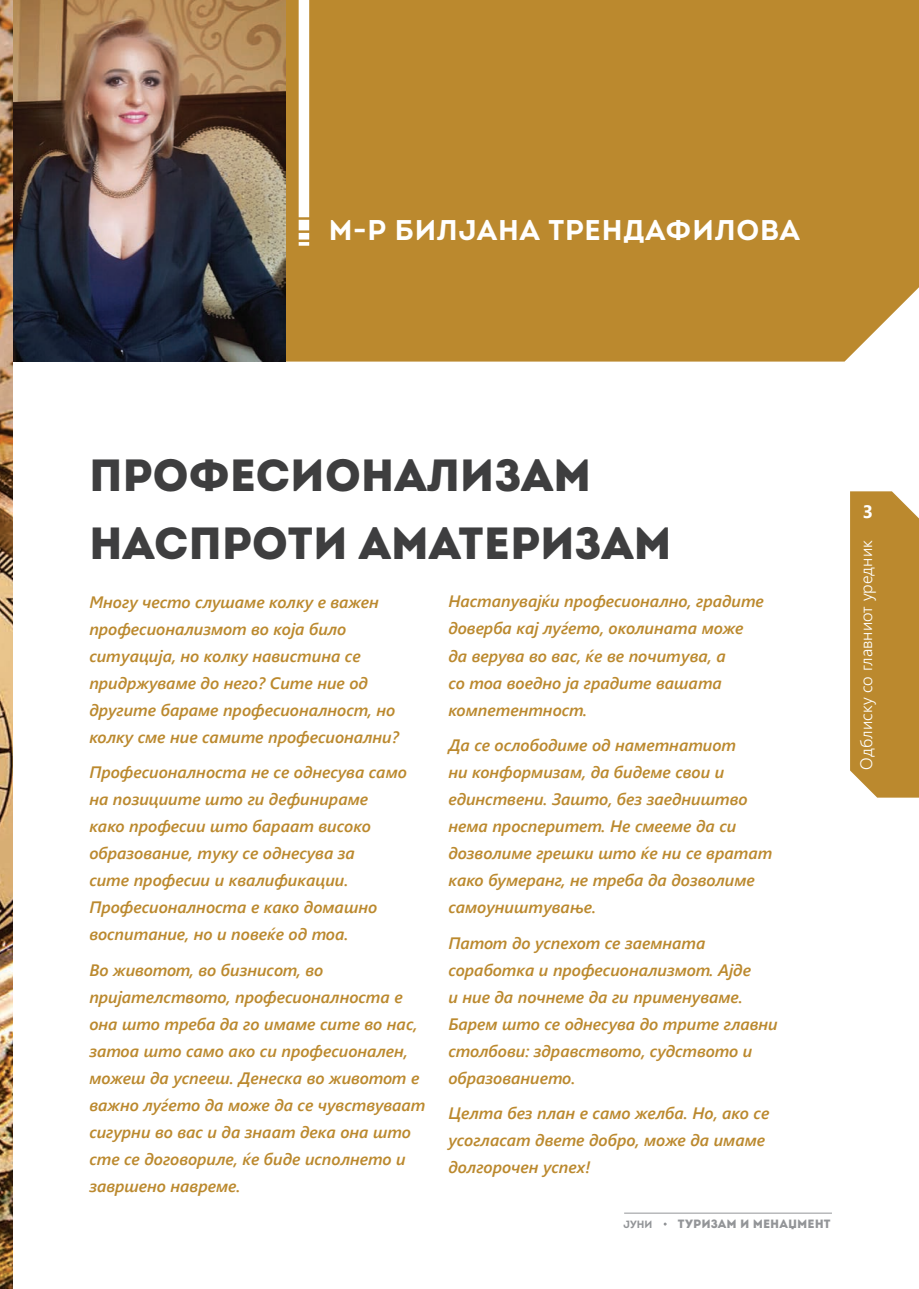
<style>
.page{position:relative;width:919px;height:1289px;background:#fff}
.page>*{position:absolute;margin:0;border:0;box-sizing:border-box;transform-origin:0 0}
.t1{font:45px/67.5px "Intro Black Caps";letter-spacing:.01em;color:#3e3e3f}
.t2{font:28.5px "Intro Bold Caps";letter-spacing:.03em;color:#fff}
.t3{font:700 18px "Segoe UI";color:#fff}
.t4{font:italic 600 16.5px/27px "Segoe UI";color:#bb892e}
.t5{font:300 16.5px "Segoe UI";letter-spacing:.005em;color:#fff}
.t6{font:12px "Intro";color:#939598}
.t7{font:10.5px "Intro Bold Caps";color:#939598}
</style>
<div class="page">
<div style="left:850px;top:491px;width:68px;height:306px;background:#bb892e"></div>
<hr style="left:624px;top:1212px;width:207px;height:1px;background:#939598">
<div style="left:286px;top:0;width:632px;height:361px;background:#bb892e"></div>
<img style="left:13px;top:0;width:273px;height:361px">
<svg style="left:298px;top:0;width:11px;height:246px"></svg>
<img style="left:0;top:0;width:13px;height:1288px">
<h2 class="t2" style="left:328px;top:212px;width:472px">М-Р БИЛЈАНА ТРЕНДАФИЛОВА</h2>
<h1 class="t1" style="left:89px;top:441px;width:583px">Професионализам наспроти аматеризам</h1>
<p class="t4" style="left:89px;top:585px;width:311px">Многу често слушаме колку е важен професионализмот во која било ситуација, но колку навистина се придржуваме до него? Сите ние од другите бараме професионалност, но колку сме ние самите професионални?</p>
<p class="t4" style="left:89px;top:756px;width:319px">Професионалноста не се однесува само на позициите што ги дефинираме како професии што бараат високо образование, туку се однесува за<br>сите професии и квалификации.<br>Професионалноста е како домашно воспитание, но и повеќе од тоа.</p>
<p class="t4" style="left:89px;top:953px;width:338px">Во животот, во бизнисот, во пријателството, професионалноста е она што треба да го имаме сите во нас, затоа што само ако си професионален, можеш да успееш. Денеска во животот е важно луѓето да може да се чувствуваат сигурни во вас и да знаат дека она што сте се договориле, ќе биде исполнето и завршено навреме.</p>
<p class="t4" style="left:448px;top:585px;width:317px">Настапувајќи професионално, градите доверба кај луѓето, околината може да верува во вас, ќе ве почитува, а<br>со тоа воедно ја градите вашата компетентност.</p>
<p class="t4" style="left:448px;top:729px;width:325px">Да се ослободиме од наметнатиот<br>ни конформизам, да бидеме свои и единствени. Зашто, без заедништво нема просперитет. Не смееме да си дозволиме грешки што ќе ни се вратат како бумеранг, не треба да дозволиме самоуништување.</p>
<p class="t4" style="left:448px;top:926px;width:331px">Патот до успехот се заемната соработка и професионализмот. Ајде<br>и ние да почнеме да ги применуваме.<br>Барем што се однесува до трите главни столбови: здравството, судството и образованието.</p>
<p class="t4" style="left:448px;top:1097px;width:322px">Целта без план е само желба. Но, ако се усогласат двете добро, може да имаме долгорочен успех!</p>
<p class="t7" style="left:623px;top:1217px;width:30px">ЈУНИ</p>
<p class="t6" style="left:677px;top:1216px;width:154px">ТУРИЗАМ И МЕНАЏМЕНТ</p>
<p class="t3" style="left:862px;top:494px;width:12px">3</p>
<p class="t5" style="left:850px;top:769px;width:231px;rotate:-90deg">Одблиску со главниот уредник</p>
</div>
